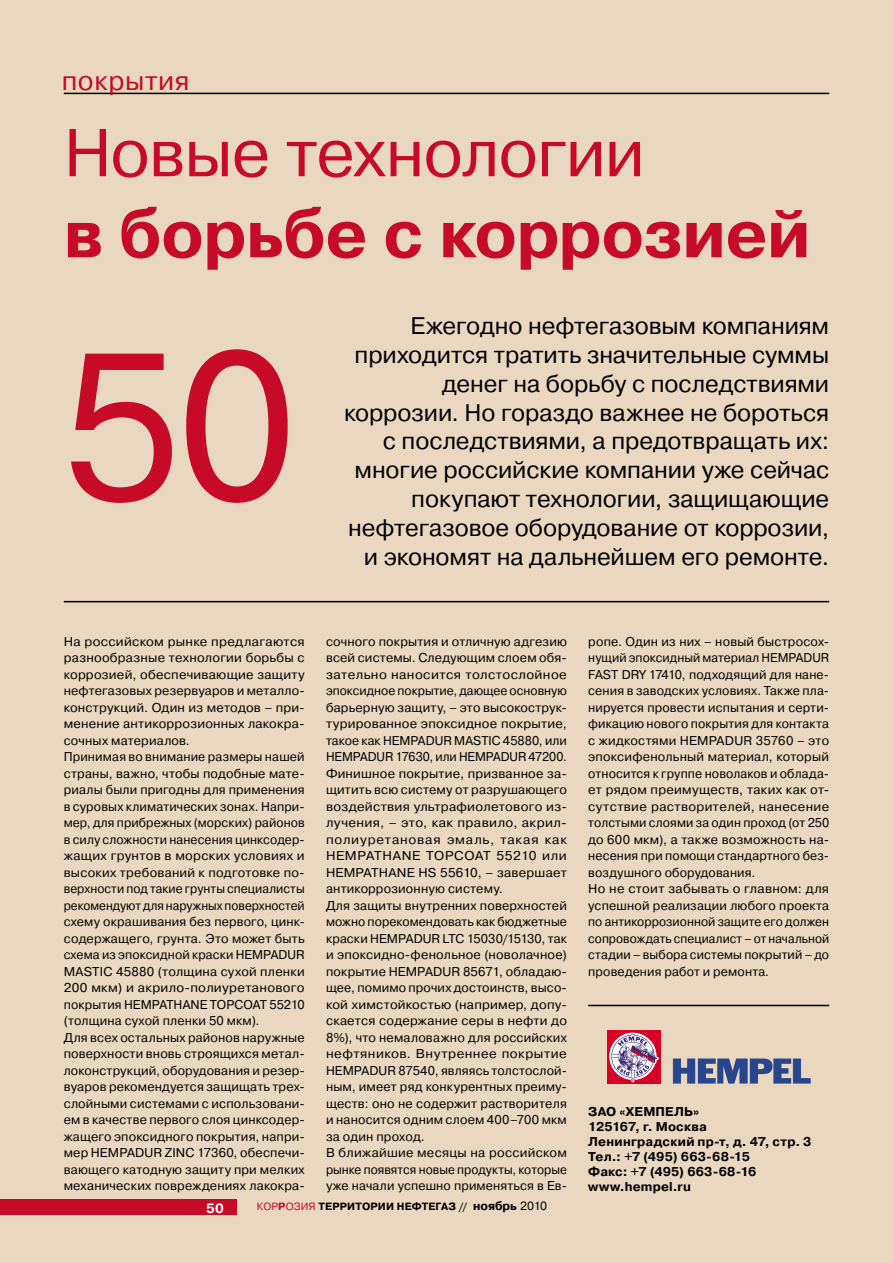
<style>
.page{position:relative;width:893px;height:1263px;background:#e9d8bf}
.page>*{position:absolute;margin:0;border:0;box-sizing:border-box;transform-origin:0 0}
.t1{font:207px "Pragmatica C";color:#c60a27}
.t2{font:700 67.5px "Pragmatica C";letter-spacing:-.005em;color:#c60a27}
.t3{font:67.5px "Pragmatica C";letter-spacing:-.015em;color:#c60a27}
.t4{font:27px "Pragmatica C";letter-spacing:.02em;color:#c60a27}
.t5{font:24px/28.8px "Pragmatica C";letter-spacing:-.005em;color:#000;text-align:right}
.t6{font:700 13.5px "Pragmatica C";color:#fff}
.t7{font:12.75px/16.5px "Pragmatica C";letter-spacing:.015em;color:#000}
.t8{font:12.75px/16.5px "Pragmatica C";letter-spacing:.015em;color:#000;scale:1.04 1}
.t9{font:700 12.75px/15px "Pragmatica C";letter-spacing:.015em;color:#000}
.t10{font:700 10.5px "Pragmatica C";letter-spacing:.015em;color:#000}
.s1{font-weight:400;color:#c60a27}
.s2{color:#c60a27}
.s3{font-size:12px}
.s4{font-weight:400;font-size:12px}
</style>
<div class="page">
<hr style="left:64px;top:93px;width:765px;height:1px;background:#000">
<div style="left:0;top:1199px;width:237px;height:16px;background:#c60a27"></div>
<hr style="left:64px;top:601px;width:765px;height:1px;background:#000">
<hr style="left:588px;top:1005px;width:241px;height:1px;background:#000">
<div style="left:607px;top:1029px;width:54px;height:54px;background:#d90025"></div>
<svg style="left:609px;top:1033px;width:50px;height:49px"></svg>
<svg style="left:673px;top:1058px;width:138px;height:25px"></svg>
<h3 class="t4" style="left:62px;top:66px;width:129px">покрытия</h3>
<h2 class="t3" style="left:64px;top:115px;width:583px">Новые технологии</h2>
<h2 class="t2" style="left:64px;top:197px;width:748px">в борьбе с коррозией</h2>
<h1 class="t1" style="left:62px;top:312px;width:237px">50</h1>
<p class="t5" style="left:344px;top:312px;width:487px">Ежегодно нефтегазовым компаниям приходится тратить значительные суммы денег на борьбу с последствиями коррозии. Но гораздо важнее не бороться с последствиями, а предотвращать их: многие российские компании уже сейчас покупают технологии, защищающие нефтегазовое оборудование от коррозии, и экономят на дальнейшем его ремонте.</p>
<p class="t8" style="left:64px;top:633px;width:233px">На российском рынке предлагаются разнообразные технологии борьбы с коррозией, обеспечивающие защиту нефтегазовых резервуаров и металло&shy;конструкций. Один из методов – при&shy;менение антикоррозионных лакокра&shy;сочных материалов.<br>Принимая во внимание размеры нашей страны, важно, чтобы подобные мате&shy;риалы были пригодны для применения в суровых климатических зонах. Напри&shy;мер, для прибрежных (морских) районов в силу сложности нанесения цинксодер&shy;жащих грунтов в морских условиях и высоких требований к подготовке по&shy;верхности под такие грунты специалисты рекомендуют для наружных поверхностей схему окрашивания без первого, цинк&shy;содержащего, грунта. Это может быть схема из эпоксидной краски HEMPADUR MASTIC 45880 (толщина сухой пленки 200 мкм) и акрило-полиуретанового покрытия HEMPATHANE TOPCOAT 55210 (толщина сухой пленки 50 мкм).<br>Для всех остальных районов наружные поверхности вновь строящихся метал&shy;локонструкций, оборудования и резер&shy;вуаров рекомендуется защищать трех&shy;слойными системами с использовани&shy;ем в качестве первого слоя цинксодер&shy;жащего эпоксидного покрытия, напри&shy;мер HEMPADUR ZINC 17360, обеспечи&shy;вающего катодную защиту при мелких механических повреждениях лакокра-</p>
<p class="t7" style="left:326px;top:633px;width:242px">сочного покрытия и отличную адгезию всей системы. Следующим слоем обя&shy;зательно наносится толстослойное эпоксидное покрытие, дающее основную барьерную защиту, – это высокострук&shy;турированное эпоксидное покрытие, такое как HEMPADUR MASTIC 45880, или HEMPADUR 17630, или HEMPADUR 47200.<br>Финишное покрытие, призванное за&shy;щитить всю систему от разрушающего воздействия ультрафиолетового из&shy;лучения, – это, как правило, акрил&shy;полиуретановая эмаль, такая как HEMPATHANE TOPCOAT 55210 или HEMPATHANE HS 55610, – завершает антикоррозионную систему.<br>Для защиты внутренних поверхностей можно порекомендовать как бюджетные краски HEMPADUR LTC 15030/15130, так и эпоксидно-фенольное (новолачное) покрытие HEMPADUR 85671, обладаю&shy;щее, помимо прочих достоинств, высо&shy;кой химстойкостью (например, допу&shy;скается содержание серы в нефти до 8%), что немаловажно для российских нефтяников. Внутреннее покрытие HEMPADUR 87540, являясь толстослой&shy;ным, имеет ряд конкурентных преиму&shy;ществ: оно не содержит растворителя и наносится одним слоем 400–700 мкм за один проход.<br>В ближайшие месяцы на российском рынке появятся новые продукты, которые уже начали успешно применяться в Ев-</p>
<p class="t7" style="left:588px;top:633px;width:242px">ропе. Один из них – новый быстросох&shy;нущий эпоксидный материал HEMPADUR FAST DRY 17410, подходящий для нане&shy;сения в заводских условиях. Также пла&shy;нируется провести испытания и серти&shy;фикацию нового покрытия для контакта с жидкостями HEMPADUR 35760 – это эпоксифенольный материал, который относится к группе новолаков и облада&shy;ет рядом преимуществ, таких как от&shy;сутствие растворителей, нанесение толстыми слоями за один проход (от 250 до 600 мкм), а также возможность на&shy;несения при помощи стандартного без&shy;воздушного оборудования.<br>Но не стоит забывать о главном: для успешной реализации любого проекта по антикоррозионной защите его должен сопровождать специалист – от начальной стадии – выбора системы покрытий – до проведения работ и ремонта.</p>
<p class="t9" style="left:588px;top:1104px;width:225px">ЗАО «Хемпель»<br>125167, г. Москва<br>Ленинградский пр-т, д. 47, стр. 3<br>Тел.: +7 (495) 663-68-15<br>Факс: +7 (495) 663-68-16 www.hempel.ru</p>
<p class="t6" style="left:206px;top:1200px;width:19px">50</p>
<p class="t10" style="left:257px;top:1200px;width:292px"><span class="s1">КОР</span><span class="s2">Р</span><span class="s1">ОЗИЯ</span> ТЕРРИТОРИИ НЕФТЕГАЗ // <span class="s3">ноябрь</span> <span class="s4">2010</span></p>
</div>
